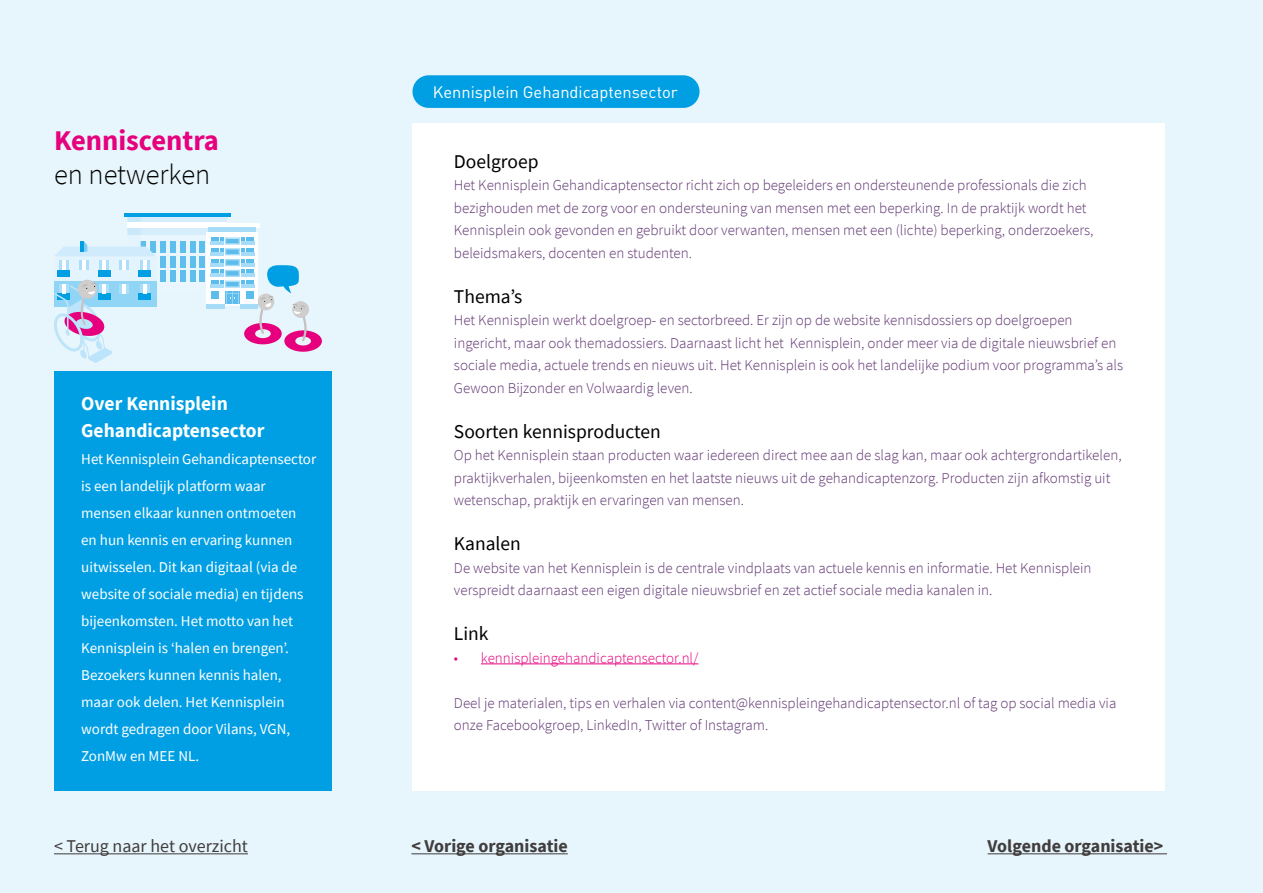
<style>
.page{position:relative;width:1263px;height:893px;background:#e7f5fc}
.page>*{position:absolute;margin:0;border:0;box-sizing:border-box;transform-origin:0 0}
.t1{font:700 28.5px "Source Sans Pro";color:#e6007d}
.t2{font:300 28.5px "Source Sans Pro";color:#000}
.t3{font:19.5px "Source Sans Pro";color:#000}
.t4{font:700 19.5px/27px "Source Sans Pro";color:#fff}
.t5{font:700 18px "Source Sans Pro";color:#403d3d}
.t6{font:18px "Source Sans Pro";color:#403d3d}
.t7{font:16.5px "DIN Pro";color:#fff}
.t8{font:300 15px/22.5px "Source Sans Pro";color:#5e3370}
.t9{font:15px/27px "Source Sans Pro";color:#fff}
.t10{font:300 15px "Source Sans Pro";color:#e6007d}
</style>
<div class="page">
<hr style="left:54px;top:853px;width:194px;height:1px;background:#403d3d">
<hr style="left:988px;top:853px;width:179px;height:1px;background:#403d3d">
<hr style="left:411px;top:853px;width:157px;height:1px;background:#403d3d">
<div style="left:128px;top:215px;width:99px;height:74px;background:#d6eefc"></div>
<div style="left:128px;top:235px;width:99px;height:54px;background:#eaf6fe"></div>
<div style="left:128px;top:223px;width:99px;height:5px;background:#fff"></div>
<div style="left:160px;top:241px;width:6px;height:12px;background:#60beec"></div>
<div style="left:170px;top:241px;width:6px;height:12px;background:#60beec"></div>
<div style="left:180px;top:241px;width:5px;height:12px;background:#60beec"></div>
<div style="left:190px;top:241px;width:5px;height:12px;background:#60beec"></div>
<div style="left:200px;top:241px;width:5px;height:12px;background:#60beec"></div>
<div style="left:160px;top:256px;width:6px;height:11px;background:#60beec"></div>
<div style="left:170px;top:256px;width:6px;height:11px;background:#60beec"></div>
<div style="left:180px;top:256px;width:5px;height:11px;background:#60beec"></div>
<div style="left:190px;top:256px;width:5px;height:11px;background:#60beec"></div>
<div style="left:200px;top:256px;width:5px;height:11px;background:#60beec"></div>
<div style="left:160px;top:270px;width:6px;height:12px;background:#60beec"></div>
<div style="left:170px;top:270px;width:6px;height:12px;background:#60beec"></div>
<div style="left:180px;top:270px;width:5px;height:12px;background:#60beec"></div>
<div style="left:190px;top:270px;width:5px;height:12px;background:#60beec"></div>
<div style="left:200px;top:270px;width:5px;height:12px;background:#60beec"></div>
<hr style="left:124px;top:214px;width:106px;height:3px;background:#009fe3">
<div style="left:207px;top:232px;width:51px;height:72px;background:#fff"></div>
<svg style="left:208px;top:224px;width:52px;height:4px"></svg>
<hr style="left:209px;top:228px;width:47px;height:4px;background:#a7dcf8">
<hr style="left:207px;top:304px;width:51px;height:4px;background:#a7dcf8">
<svg style="left:210px;top:237px;width:112px;height:115px"></svg>
<svg style="left:54px;top:217px;width:102px;height:146px"></svg>
<div style="left:412px;top:123px;width:753px;height:668px;background:#fff"></div>
<div style="left:412px;top:75px;width:287px;height:33px;background:#009fe3;border-radius:16px"></div>
<div style="left:54px;top:371px;width:278px;height:420px;background:#009fe3"></div>
<hr style="left:481px;top:663px;width:217px;height:1px;background:#e6007d">
<h1 class="t1" style="left:54px;top:122px;width:166px">Kenniscentra</h1>
<h1 class="t2" style="left:54px;top:158px;width:158px">en netwerken</h1>
<h2 class="t4" style="left:81px;top:390px;width:185px">Over Kennisplein<br>Gehandicaptensector</h2>
<p class="t9" style="left:81px;top:445px;width:236px">Het Kennisplein Gehandicaptensector is een landelijk platform waar mensen elkaar kunnen ontmoeten<br>en hun kennis en ervaring kunnen uitwisselen. Dit kan digitaal (via de website of sociale media) en tijdens bijeenkomsten. Het motto van het<br>Kennisplein is ‘halen en brengen’.<br>Bezoekers kunnen kennis halen, maar ook delen. Het Kennisplein wordt gedragen door Vilans, VGN,<br>ZonMw en MEE NL.</p>
<p class="t7" style="left:433px;top:81px;width:246px">Kennisplein Gehandicaptensector</p>
<h2 class="t3" style="left:454px;top:149px;width:86px">Doelgroep</h2>
<p class="t8" style="left:454px;top:174px;width:641px">Het Kennisplein Gehandicaptensector richt zich op begeleiders en ondersteunende professionals die zich bezighouden met de zorg voor en ondersteuning van mensen met een beperking. In de praktijk wordt het Kennisplein ook gevonden en gebruikt door verwanten, mensen met een (lichte) beperking, onderzoekers, beleidsmakers, docenten en studenten.</p>
<h2 class="t3" style="left:454px;top:284px;width:70px">Thema’s</h2>
<p class="t8" style="left:454px;top:309px;width:671px">Het Kennisplein werkt doelgroep- en sectorbreed. Er zijn op de website kennisdossiers op doelgroepen ingericht, maar ook themadossiers. Daarnaast licht het Kennisplein, onder meer via de digitale nieuwsbrief en sociale media, actuele trends en nieuws uit. Het Kennisplein is ook het landelijke podium voor programma’s als Gewoon Bijzonder en Volwaardig leven.</p>
<h2 class="t3" style="left:454px;top:419px;width:208px">Soorten kennisproducten</h2>
<p class="t8" style="left:454px;top:444px;width:669px">Op het Kennisplein staan producten waar iedereen direct mee aan de slag kan, maar ook achtergrondartikelen, praktijkverhalen, bijeenkomsten en het laatste nieuws uit de gehandicaptenzorg. Producten zijn afkomstig uit wetenschap, praktijk en ervaringen van mensen.</p>
<h2 class="t3" style="left:454px;top:531px;width:68px">Kanalen</h2>
<p class="t8" style="left:454px;top:556px;width:639px">De website van het Kennisplein is de centrale vindplaats van actuele kennis en informatie. Het Kennisplein verspreidt daarnaast een eigen digitale nieuwsbrief en zet actief sociale media kanalen in.</p>
<h2 class="t3" style="left:454px;top:621px;width:36px">Link</h2>
<p class="t10" style="left:454px;top:649px;width:246px">• kennispleingehandicaptensector.nl/</p>
<p class="t8" style="left:454px;top:691px;width:664px">Deel je materialen, tips en verhalen via content@kennispleingehandicaptensector.nl of tag op social media via onze Facebookgroep, LinkedIn, Twitter of Instagram.</p>
<p class="t6" style="left:54px;top:835px;width:195px">&lt; Terug naar het overzicht</p>
<p class="t5" style="left:411px;top:834px;width:158px">&lt; Vorige organisatie</p>
<p class="t5" style="left:988px;top:834px;width:177px">Volgende organisatie&gt;</p>
</div>
